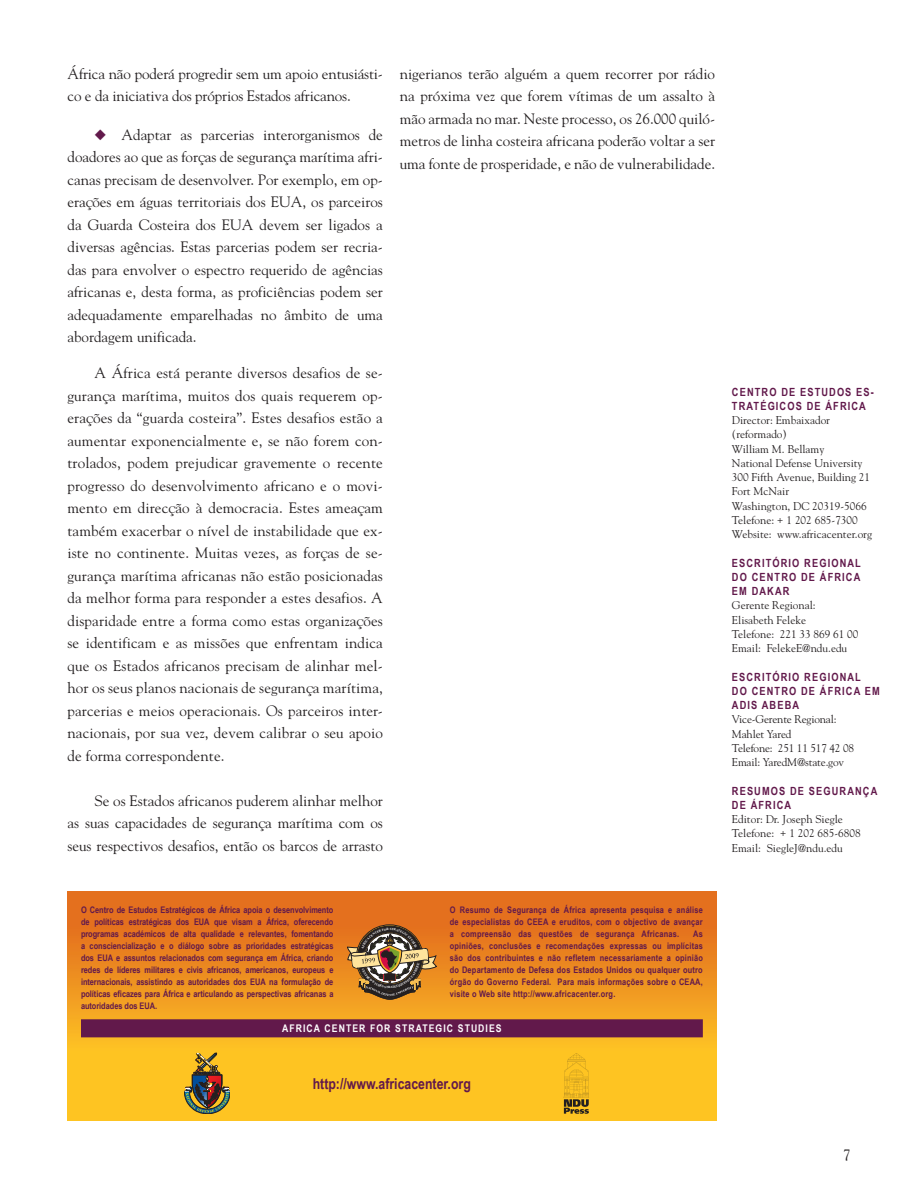
<style>
.page{position:relative;width:918px;height:1188px;background:#fff}
.page>*{position:absolute;margin:0;border:0;box-sizing:border-box;transform-origin:0 0}
.P_BodyText{font:15px/22.5px "Goudy Std";color:#231f20;text-align:justify}
.Bullet_Txt{font:15px/22.5px "Goudy Std";letter-spacing:-.01em;color:#231f20}
.P_BodyText-2{font:700 15px "Arial Narrow";color:#62194b}
.P_BodyText-3{font:11.25px/14.2px "Goudy Std";color:#231f20}
.P_BodyText-4{font:700 11.25px/14.2px "Arial Narrow";letter-spacing:.1em;color:#62194b}
.t1{font:700 10.5px "Arial Narrow";letter-spacing:.1em;color:#fff}
.P_BodyText-5{font:700 9px/12px "Arial Narrow";letter-spacing:.02em;color:#62194b;text-align:justify}
.s1{color:#62194b}
</style>
<div class="page">
<svg style="left:68px;top:892px;width:648px;height:228px;background:#f19d20"></svg>
<div style="left:81px;top:1019px;width:622px;height:18px;background:#62194b"></div>
<svg style="left:564px;top:1053px;width:25px;height:61px;background:#d3a321"></svg>
<svg style="left:184px;top:1053px;width:46px;height:61px;background:#957a36"></svg>
<svg style="left:347px;top:925px;width:90px;height:74px;background:#9c7241"></svg>
<p class="Bullet_Txt" style="left:68px;top:62px;width:317px">África não poderá progredir sem um apoio entusiásti&shy;co e da iniciativa dos próprios Estados africanos.</p>
<p class="Bullet_Txt" style="left:68px;top:123px;width:317px;text-align:justify;text-indent:27px"><span class="s1">◆</span> Adaptar as parcerias interorganismos de doadores ao que as forças de segurança marítima afri&shy;canas precisam de desenvolver. Por exemplo, em op&shy;erações em águas territoriais dos EUA, os parceiros da Guarda Costeira dos EUA devem ser ligados a diversas agências. Estas parcerias podem ser recria&shy;das para envolver o espectro requerido de agências africanas e, desta forma, as proficiências podem ser adequadamente emparelhadas no âmbito de uma abordagem unificada.</p>
<p class="P_BodyText" style="left:68px;top:361px;width:317px;text-indent:27px">A África está perante diversos desafios de se&shy;gurança marítima, muitos dos quais requerem op&shy;erações da “guarda costeira”. Estes desafios estão a aumentar exponencialmente e, se não forem con&shy;trolados, podem prejudicar gravemente o recente progresso do desenvolvimento africano e o movi&shy;mento em direcção à democracia. Estes ameaçam também exacerbar o nível de instabilidade que ex&shy;iste no continente. Muitas vezes, as forças de se&shy;gurança marítima africanas não estão posicionadas da melhor forma para responder a estes desafios. A disparidade entre a forma como estas organizações se identificam e as missões que enfrentam indica que os Estados africanos precisam de alinhar mel&shy;hor os seus planos nacionais de segurança marítima, parcerias e meios operacionais. Os parceiros inter&shy;nacionais, por sua vez, devem calibrar o seu apoio de forma correspondente.</p>
<p class="P_BodyText" style="left:68px;top:789px;width:317px;text-indent:27px">Se os Estados africanos puderem alinhar melhor as suas capacidades de segurança marítima com os seus respectivos desafios, então os barcos de arrasto</p>
<p class="P_BodyText" style="left:400px;top:62px;width:317px">nigerianos terão alguém a quem recorrer por rádio na próxima vez que forem vítimas de um assalto à mão armada no mar. Neste processo, os 26.000 quiló&shy;metros de linha costeira africana poderão voltar a ser uma fonte de prosperidade, e não de vulnerabilidade.</p>
<p class="P_BodyText-4" style="left:732px;top:384px;width:143px">CENTRO DE ESTUDOS ES-<br>TRATÉGICOS DE ÁFRICA</p>
<p class="P_BodyText-3" style="left:732px;top:413px;width:100px">Director: Embaixador (reformado)<br>William M. Bellamy</p>
<p class="P_BodyText-3" style="left:732px;top:456px;width:132px">National Defense University</p>
<p class="P_BodyText-3" style="left:732px;top:470px;width:140px">300 Fifth Avenue, Building 21</p>
<p class="P_BodyText-3" style="left:732px;top:484px;width:59px">Fort McNair</p>
<p class="P_BodyText-3" style="left:732px;top:499px;width:136px">Washington, DC 20319-5066</p>
<p class="P_BodyText-3" style="left:732px;top:513px;width:127px">Telefone: + 1 202 685-7300</p>
<p class="P_BodyText-3" style="left:732px;top:527px;width:142px">Website: www.africacenter.org</p>
<p class="P_BodyText-4" style="left:732px;top:555px;width:130px;text-align:justify">ESCRITÓRIO REGIONAL DO CENTRO DE ÁFRICA EM DAKAR</p>
<p class="P_BodyText-3" style="left:732px;top:598px;width:85px">Gerente Regional:</p>
<p class="P_BodyText-3" style="left:732px;top:613px;width:76px">Elisabeth Feleke</p>
<p class="P_BodyText-3" style="left:732px;top:627px;width:128px">Telefone: 221 33 869 61 00</p>
<p class="P_BodyText-3" style="left:732px;top:641px;width:117px">Email: FelekeE@ndu.edu</p>
<p class="P_BodyText-4" style="left:732px;top:669px;width:149px">ESCRITÓRIO REGIONAL<br>DO CENTRO DE ÁFRICA EM<br>ADIS ABEBA</p>
<p class="P_BodyText-3" style="left:732px;top:712px;width:106px">Vice-Gerente Regional:</p>
<p class="P_BodyText-3" style="left:732px;top:727px;width:61px">Mahlet Yared</p>
<p class="P_BodyText-3" style="left:732px;top:741px;width:124px">Telefone: 251 11 517 42 08</p>
<p class="P_BodyText-3" style="left:732px;top:755px;width:114px">Email: YaredM@state.gov</p>
<p class="P_BodyText-4" style="left:732px;top:783px;width:147px">RESUMOS DE SEGURANÇA<br>DE ÁFRICA</p>
<p class="P_BodyText-3" style="left:732px;top:812px;width:112px">Editor: Dr. Joseph Siegle</p>
<p class="P_BodyText-3" style="left:732px;top:826px;width:130px">Telefone: + 1 202 685-6808</p>
<p class="P_BodyText-3" style="left:732px;top:841px;width:112px">Email: SiegleJ@ndu.edu</p>
<p class="P_BodyText-5" style="left:81px;top:903px;width:254px">O Centro de Estudos Estratégicos de África apoia o desenvolvimento de políticas estratégicas dos EUA que visam a África, oferecendo programas académicos de alta qualidade e relevantes, fomentando a consciencialização e o diálogo sobre as prioridades estratégicas dos EUA e assuntos relacionados com segurança em África, criando redes de líderes militares e civis africanos, americanos, europeus e internacionais, assistindo as autoridades dos EUA na formulação de políticas eficazes para África e articulando as perspectivas africanas a autoridades dos EUA.</p>
<p class="t1" style="left:282px;top:1020px;width:221px">AFRICA CENTER FOR STRATEGIC STUDIES</p>
<p class="P_BodyText-5" style="left:450px;top:903px;width:254px">O Resumo de Segurança de África apresenta pesquisa e análise de especialistas do CEEA e eruditos, com o objectivo de avançar a compreensão das questões de segurança Africanas.</p>
<p class="P_BodyText-5" style="left:450px;top:927px;width:254px;text-indent:243px">As opiniões, conclusões e recomendações expressas ou implícitas são dos contribuintes e não refletem necessariamente a opinião do Departamento de Defesa dos Estados Unidos ou qualquer outro órgão do Governo Federal. Para mais informações sobre o CEAA, visite o Web site http://www.africacenter.org.</p>
<p class="P_BodyText-2" style="left:313px;top:1072px;width:160px">http://www.africacenter.org</p>
<p class="P_BodyText" style="left:843px;top:1144px;width:9px">7</p>
</div>
